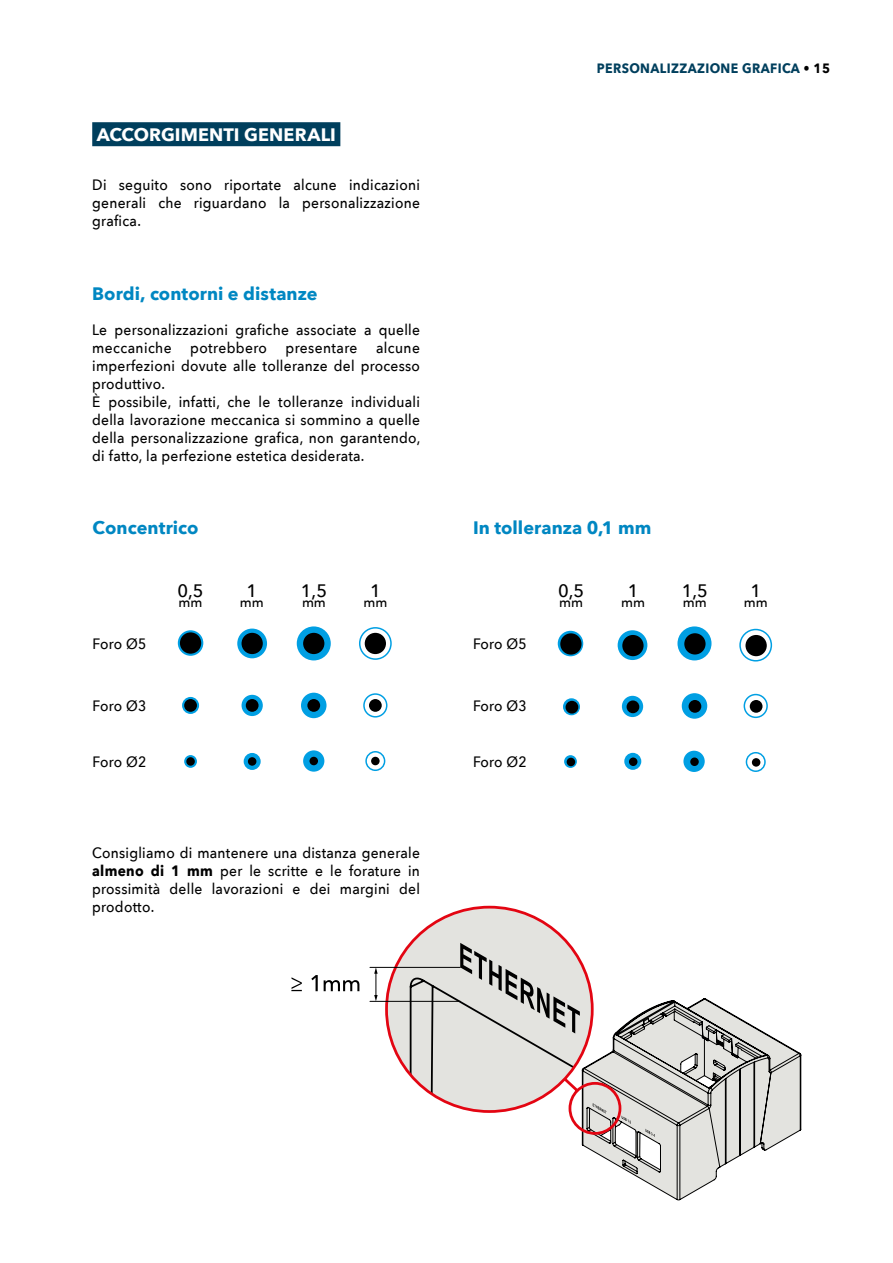
<style>
.page{position:relative;width:893px;height:1263px;background:#fff}
.page>*{position:absolute;margin:0;border:0;box-sizing:border-box;transform-origin:0 0}
.t1{font:700 18px "Avenir Next";letter-spacing:.005em;color:#0087c2}
.t2{font:700 18px "Avenir Next";letter-spacing:.005em;color:#fff}
.t3{font:500 18px "Avenir Next";color:#000}
.t4{font:500 15px/18px "Avenir Next";letter-spacing:.02em;color:#000;text-align:justify;scale:.92 1}
.t5{font:700 13.5px "Avenir Next";letter-spacing:.03em;color:#003f5d;scale:.92 1}
.t6{font:500 13.5px "Avenir Next";color:#000}
.s1{color:#000}
.s2{font-weight:700}
</style>
<div class="page">
<div style="left:92px;top:122px;width:248px;height:24px;background:#003f5d"></div>
<svg style="left:386px;top:907px;width:416px;height:293px"></svg>
<hr style="left:370px;top:967px;width:90px;height:1px;background:#000">
<hr style="left:370px;top:1001px;width:90px;height:1px;background:#000">
<svg style="left:374px;top:967px;width:4px;height:34px"></svg>
<svg style="left:291px;top:977px;width:11px;height:14px"></svg>
<svg style="left:311px;top:975px;width:7px;height:16px"></svg>
<svg style="left:324px;top:980px;width:35px;height:11px"></svg>
<div style="left:297px;top:626px;width:34px;height:34px;background:#009fe3;border-radius:50%"></div>
<div style="left:303px;top:633px;width:21px;height:21px;background:#000;border-radius:50%"></div>
<svg style="left:237px;top:628px;width:30px;height:30px"></svg>
<div style="left:242px;top:633px;width:21px;height:21px;background:#000;border-radius:50%"></div>
<div style="left:244px;top:753px;width:17px;height:17px;background:#009fe3;border-radius:50%"></div>
<div style="left:248px;top:757px;width:8px;height:9px;background:#000;border-radius:50%"></div>
<div style="left:242px;top:695px;width:21px;height:21px;background:#009fe3;border-radius:50%"></div>
<div style="left:246px;top:699px;width:13px;height:13px;background:#000;border-radius:50%"></div>
<svg style="left:178px;top:630px;width:25px;height:26px"></svg>
<div style="left:180px;top:632px;width:21px;height:22px;background:#000;border-radius:50%"></div>
<svg style="left:184px;top:755px;width:13px;height:13px"></svg>
<div style="left:186px;top:757px;width:9px;height:9px;background:#000;border-radius:50%"></div>
<svg style="left:182px;top:697px;width:17px;height:17px"></svg>
<div style="left:184px;top:699px;width:13px;height:13px;background:#000;border-radius:50%"></div>
<svg style="left:359px;top:627px;width:33px;height:33px"></svg>
<div style="left:365px;top:633px;width:21px;height:21px;background:#000;border-radius:50%"></div>
<svg style="left:365px;top:751px;width:20px;height:20px"></svg>
<div style="left:371px;top:757px;width:9px;height:8px;background:#000;border-radius:50%"></div>
<svg style="left:363px;top:693px;width:24px;height:24px"></svg>
<div style="left:369px;top:699px;width:13px;height:13px;background:#000;border-radius:50%"></div>
<div style="left:303px;top:750px;width:21px;height:22px;background:#009fe3;border-radius:50%"></div>
<div style="left:309px;top:757px;width:9px;height:8px;background:#000;border-radius:50%"></div>
<div style="left:301px;top:693px;width:25px;height:25px;background:#009fe3;border-radius:50%"></div>
<div style="left:307px;top:699px;width:13px;height:13px;background:#000;border-radius:50%"></div>
<div style="left:558px;top:631px;width:25px;height:25px;background:#009fe3;border-radius:50%"></div>
<div style="left:560px;top:633px;width:22px;height:22px;background:#000;border-radius:50%"></div>
<svg style="left:564px;top:755px;width:13px;height:13px"></svg>
<div style="left:567px;top:758px;width:8px;height:8px;background:#000;border-radius:50%"></div>
<svg style="left:563px;top:698px;width:17px;height:17px"></svg>
<div style="left:566px;top:701px;width:12px;height:13px;background:#000;border-radius:50%"></div>
<svg style="left:618px;top:630px;width:29px;height:30px"></svg>
<div style="left:622px;top:635px;width:22px;height:21px;background:#000;border-radius:50%"></div>
<div style="left:624px;top:753px;width:17px;height:17px;background:#009fe3;border-radius:50%"></div>
<div style="left:629px;top:757px;width:8px;height:9px;background:#000;border-radius:50%"></div>
<svg style="left:622px;top:696px;width:21px;height:21px"></svg>
<div style="left:627px;top:700px;width:12px;height:13px;background:#000;border-radius:50%"></div>
<svg style="left:739px;top:629px;width:33px;height:32px"></svg>
<div style="left:745px;top:635px;width:22px;height:21px;background:#000;border-radius:50%"></div>
<svg style="left:746px;top:752px;width:20px;height:20px"></svg>
<div style="left:752px;top:758px;width:8px;height:9px;background:#000;border-radius:50%"></div>
<svg style="left:744px;top:694px;width:24px;height:24px"></svg>
<div style="left:750px;top:700px;width:12px;height:13px;background:#000;border-radius:50%"></div>
<div style="left:677px;top:626px;width:34px;height:34px;background:#009fe3;border-radius:50%"></div>
<div style="left:684px;top:633px;width:22px;height:21px;background:#000;border-radius:50%"></div>
<div style="left:683px;top:751px;width:22px;height:21px;background:#009fe3;border-radius:50%"></div>
<div style="left:690px;top:757px;width:9px;height:9px;background:#000;border-radius:50%"></div>
<div style="left:682px;top:693px;width:25px;height:26px;background:#009fe3;border-radius:50%"></div>
<div style="left:688px;top:700px;width:13px;height:13px;background:#000;border-radius:50%"></div>
<p class="t2" style="left:97px;top:119px;width:241px">ACCORGIMENTI GENERALI</p>
<p class="t4" style="left:92px;top:175px;width:358px">Di seguito sono riportate alcune indicazioni generali che riguardano la personalizzazione grafica.</p>
<p class="t1" style="left:92px;top:278px;width:227px">Bordi, contorni e distanze</p>
<p class="t4" style="left:92px;top:320px;width:358px;text-align:left">Le personalizzazioni grafiche associate a quelle meccaniche potrebbero presentare alcune imperfezioni dovute alle tolleranze del processo produttivo.<br>È possibile, infatti, che le tolleranze individuali della lavorazione meccanica si sommino a quelle della personalizzazione grafica, non garantendo, di fatto, la perfezione estetica desiderata.</p>
<p class="t5" style="left:597px;top:57px;width:255px">PERSONALIZZAZIONE GRAFICA <span class="s1">• 15</span></p>
<p class="t1" style="left:93px;top:512px;width:107px">Concentrico</p>
<p class="t1" style="left:473px;top:512px;width:180px">In tolleranza 0,1 mm</p>
<p class="t3" style="left:177px;top:575px;width:28px">0,5</p>
<p class="t6" style="left:178px;top:591px;width:25px">mm</p>
<p class="t3" style="left:247px;top:575px;width:12px">1</p>
<p class="t6" style="left:240px;top:591px;width:25px">mm</p>
<p class="t3" style="left:301px;top:575px;width:28px">1,5</p>
<p class="t6" style="left:302px;top:591px;width:25px">mm</p>
<p class="t3" style="left:370px;top:575px;width:12px">1</p>
<p class="t6" style="left:363px;top:591px;width:25px">mm</p>
<p class="t4" style="left:93px;top:634px;width:60px">Foro Ø5</p>
<p class="t4" style="left:473px;top:634px;width:60px">Foro Ø5</p>
<p class="t4" style="left:93px;top:697px;width:60px">Foro Ø3</p>
<p class="t4" style="left:473px;top:697px;width:60px">Foro Ø3</p>
<p class="t4" style="left:93px;top:752px;width:60px">Foro Ø2</p>
<p class="t4" style="left:473px;top:752px;width:60px">Foro Ø2</p>
<p class="t4" style="left:92px;top:843px;width:358px">Consigliamo di mantenere una distanza generale <span class="s2">almeno di 1 mm</span> per le scritte e le forature in prossimità delle lavorazioni e dei margini del prodotto.</p>
<p class="t3" style="left:558px;top:575px;width:28px">0,5</p>
<p class="t6" style="left:559px;top:591px;width:25px">mm</p>
<p class="t3" style="left:628px;top:575px;width:12px">1</p>
<p class="t6" style="left:621px;top:591px;width:25px">mm</p>
<p class="t3" style="left:682px;top:575px;width:28px">1,5</p>
<p class="t6" style="left:683px;top:591px;width:25px">mm</p>
<p class="t3" style="left:750px;top:575px;width:12px">1</p>
<p class="t6" style="left:744px;top:591px;width:25px">mm</p>
</div>
